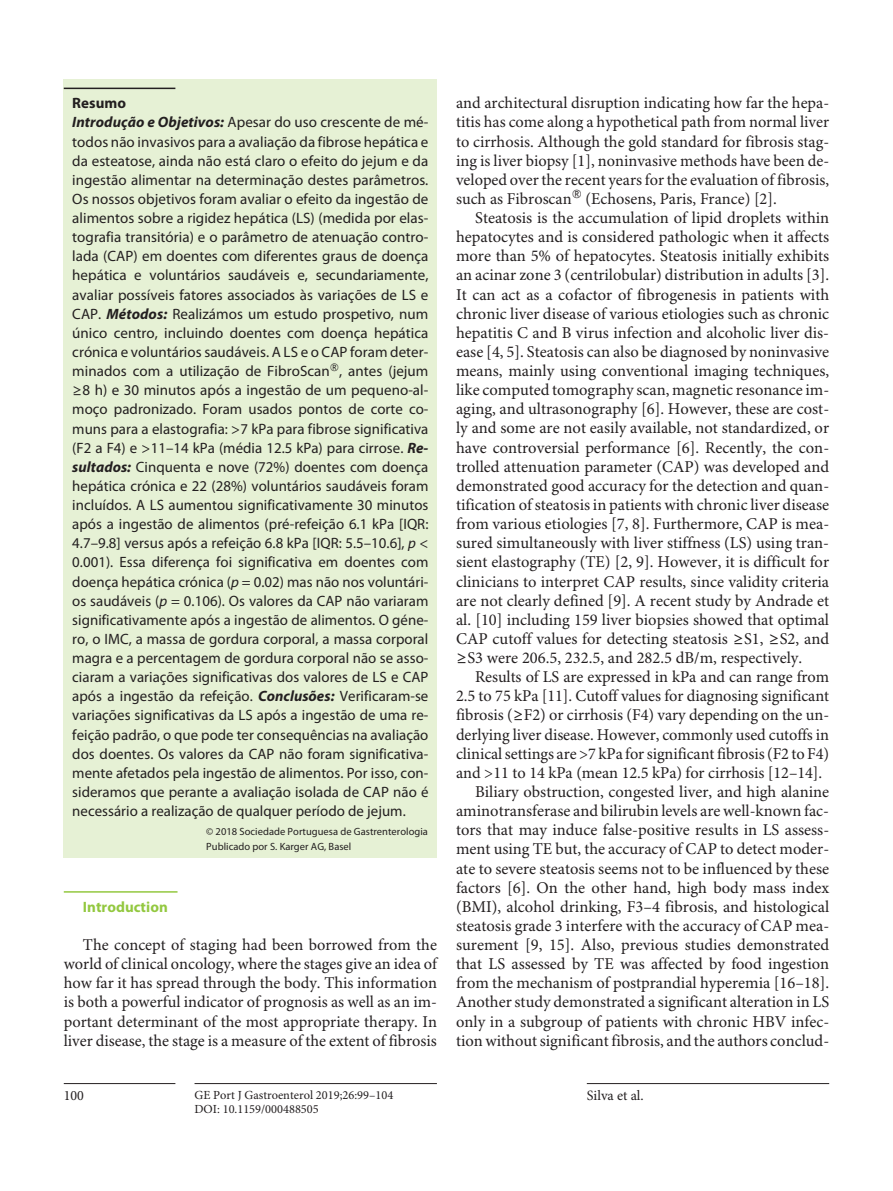
<style>
.page{position:relative;width:893px;height:1191px;background:#fff}
.page>*{position:absolute;margin:0;border:0;box-sizing:border-box;transform-origin:0 0}
.t1{font:16.5px/19px "Minion Pro";color:#231f20;text-align:justify}
.t2{font:15px/19px "Myriad Pro";letter-spacing:.005em;color:#231f20}
.t3{font:700 15px "Myriad Pro";letter-spacing:.005em;color:#93c840}
.t4{font:14.25px "Minion Pro";color:#231f20}
.t5{font:12.3px "Minion Pro";color:#231f20}
.t6{font:10.5px/14.7px "Myriad Pro";letter-spacing:.005em;color:#231f20}
.s1{font-weight:700}
.s2{font-weight:700;font-style:italic}
.s3{font-style:italic}
</style>
<div class="page">
<hr style="left:64px;top:1083px;width:111px;height:1px;background:#231f20">
<hr style="left:195px;top:1083px;width:242px;height:1px;background:#231f20">
<hr style="left:587px;top:1083px;width:242px;height:1px;background:#231f20">
<div style="left:64px;top:80px;width:373px;height:778px;background:#e6f1d5"></div>
<hr style="left:64px;top:88px;width:111px;height:1px;background:#231f20">
<hr style="left:64px;top:891px;width:114px;height:1px;background:#93c840">
<p class="t2" style="left:72px;top:94px;width:358px"><span class="s1">Resumo<br></span><span class="s2">Introdução e Objetivos:</span> Apesar do uso crescente de mé&shy;todos não invasivos para a avaliação da fibrose hepática e da esteatose, ainda não está claro o efeito do jejum e da ingestão alimentar na determinação destes parâmetros.<br>Os nossos objetivos foram avaliar o efeito da ingestão de alimentos sobre a rigidez hepática (LS) (medida por elas&shy;tografia transitória) e o parâmetro de atenuação contro&shy;lada (CAP) em doentes com diferentes graus de doença hepática e voluntários saudáveis e, secundariamente, avaliar possíveis fatores associados às variações de LS e CAP. <span class="s2">Métodos:</span> Realizámos um estudo prospetivo, num único centro, incluindo doentes com doença hepática crónica e voluntários saudáveis. A LS e o CAP foram deter&shy;minados com a utilização de FibroScan , antes (jejum ≥8 h) e 30 minutos após a ingestão de um pequeno-al&shy;moço padronizado. Foram usados pontos de corte co&shy;muns para a elastografia: &gt;7 kPa para fibrose significativa (F2 a F4) e &gt;11–14 kPa (média 12.5 kPa) para cirrose. <span class="s2">Re&shy;sultados:</span> Cinquenta e nove (72%) doentes com doença hepática crónica e 22 (28%) voluntários saudáveis foram incluídos. A LS aumentou significativamente 30 minutos após a ingestão de alimentos (pré-refeição 6.1 kPa [IQR:<br>4.7–9.8] versus após a refeição 6.8 kPa [IQR: 5.5–10.6], <span class="s3">p</span> &lt; 0.001). Essa diferença foi significativa em doentes com doença hepática crónica (<span class="s3">p</span> = 0.02) mas não nos voluntári&shy;os saudáveis (<span class="s3">p</span> = 0.106). Os valores da CAP não variaram significativamente após a ingestão de alimentos. O géne&shy;ro, o IMC, a massa de gordura corporal, a massa corporal magra e a percentagem de gordura corporal não se asso&shy;ciaram a variações significativas dos valores de LS e CAP após a ingestão da refeição. <span class="s2">Conclusões:</span> Verificaram-se variações significativas da LS após a ingestão de uma re&shy;feição padrão, o que pode ter consequências na avaliação dos doentes. Os valores da CAP não foram significativa&shy;mente afetados pela ingestão de alimentos. Por isso, con&shy;sideramos que perante a avaliação isolada de CAP não é necessário a realização de qualquer período de jejum.</p>
<p class="t6" style="left:206px;top:824px;width:223px">© 2018 Sociedade Portuguesa de Gastrenterologia<br>Publicado por S. Karger AG, Basel</p>
<p class="t3" style="left:83px;top:898px;width:86px">Introduction</p>
<p class="t1" style="left:64px;top:936px;width:375px;text-indent:19px">The concept of staging had been borrowed from the world of clinical oncology, where the stages give an idea of how far it has spread through the body. This information is both a powerful indicator of prognosis as well as an im&shy;portant determinant of the most appropriate therapy. In liver disease, the stage is a measure of the extent of fibrosis</p>
<p class="t1" style="left:456px;top:94px;width:375px">and architectural disruption indicating how far the hepa&shy;titis has come along a hypothetical path from normal liver to cirrhosis. Although the gold standard for fibrosis stag&shy;ing is liver biopsy [1], noninvasive methods have been de&shy;veloped over the recent years for the evaluation of fibrosis, such as Fibroscan (Echosens, Paris, France) [2].</p>
<p class="t1" style="left:456px;top:209px;width:375px;text-indent:19px">Steatosis is the accumulation of lipid droplets within hepatocytes and is considered pathologic when it affects more than 5% of hepatocytes. Steatosis initially exhibits an acinar zone 3 (centrilobular) distribution in adults [3].<br>It can act as a cofactor of fibrogenesis in patients with chronic liver disease of various etiologies such as chronic hepatitis C and B virus infection and alcoholic liver dis&shy;ease [4, 5]. Steatosis can also be diagnosed by noninvasive means, mainly using conventional imaging techniques, like computed tomography scan, magnetic resonance im&shy;aging, and ultrasonography [6]. However, these are cost&shy;ly and some are not easily available, not standardized, or have controversial performance [6]. Recently, the con&shy;trolled attenuation parameter (CAP) was developed and demonstrated good accuracy for the detection and quan&shy;tification of steatosis in patients with chronic liver disease from various etiologies [7, 8]. Furthermore, CAP is mea&shy;sured simultaneously with liver stiffness (LS) using tran&shy;sient elastography (TE) [2, 9]. However, it is difficult for clinicians to interpret CAP results, since validity criteria are not clearly defined [9]. A recent study by Andrade et al. [10] including 159 liver biopsies showed that optimal CAP cutoff values for detecting steatosis ≥S1, ≥S2, and ≥S3 were 206.5, 232.5, and 282.5 dB/m, respectively.</p>
<p class="t1" style="left:475px;top:668px;width:355px">Results of LS are expressed in kPa and can range from</p>
<p class="t1" style="left:456px;top:687px;width:375px">2.5 to 75 kPa [11]. Cutoff values for diagnosing significant</p>
<p class="t1" style="left:456px;top:706px;width:375px">fibrosis (≥F2) or cirrhosis (F4) vary depending on the un-</p>
<p class="t1" style="left:456px;top:725px;width:375px">derlying liver disease. However, commonly used cutoffs in</p>
<p class="t1" style="left:456px;top:744px;width:375px">clinical settings are &gt;7 kPa for significant fibrosis (F2 to F4)</p>
<p class="t1" style="left:456px;top:763px;width:368px">and &gt;11 to 14 kPa (mean 12.5 kPa) for cirrhosis [12–14].</p>
<p class="t1" style="left:475px;top:783px;width:355px">Biliary obstruction, congested liver, and high alanine</p>
<p class="t1" style="left:456px;top:802px;width:375px">aminotransferase and bilirubin levels are well-known fac-</p>
<p class="t1" style="left:456px;top:821px;width:375px">tors that may induce false-positive results in LS assess-</p>
<p class="t1" style="left:456px;top:840px;width:375px">ment using TE but, the accuracy of CAP to detect moder-</p>
<p class="t1" style="left:456px;top:859px;width:375px">ate to severe steatosis seems not to be influenced by these</p>
<p class="t1" style="left:456px;top:878px;width:375px">factors [6]. On the other hand, high body mass index</p>
<p class="t1" style="left:456px;top:897px;width:375px">(BMI), alcohol drinking, F3–4 fibrosis, and histological</p>
<p class="t1" style="left:456px;top:916px;width:375px">steatosis grade 3 interfere with the accuracy of CAP mea-</p>
<p class="t1" style="left:456px;top:936px;width:375px">surement [9, 15]. Also, previous studies demonstrated</p>
<p class="t1" style="left:456px;top:955px;width:375px">that LS assessed by TE was affected by food ingestion</p>
<p class="t1" style="left:456px;top:974px;width:375px">from the mechanism of postprandial hyperemia [16–18].</p>
<p class="t1" style="left:456px;top:993px;width:375px">Another study demonstrated a significant alteration in LS</p>
<p class="t1" style="left:456px;top:1012px;width:375px">only in a subgroup of patients with chronic HBV infec-</p>
<p class="t1" style="left:456px;top:1031px;width:375px">tion without significant fibrosis, and the authors conclud-</p>
<p class="t4" style="left:64px;top:1087px;width:22px">100</p>
<p class="t5" style="left:195px;top:1087px;width:200px">GE Port J Gastroenterol 2019;26:99–104</p>
<p class="t4" style="left:587px;top:1087px;width:59px">Silva et al.</p>
<p class="t5" style="left:195px;top:1101px;width:126px">DOI: 10.1159/000488505</p>
</div>
